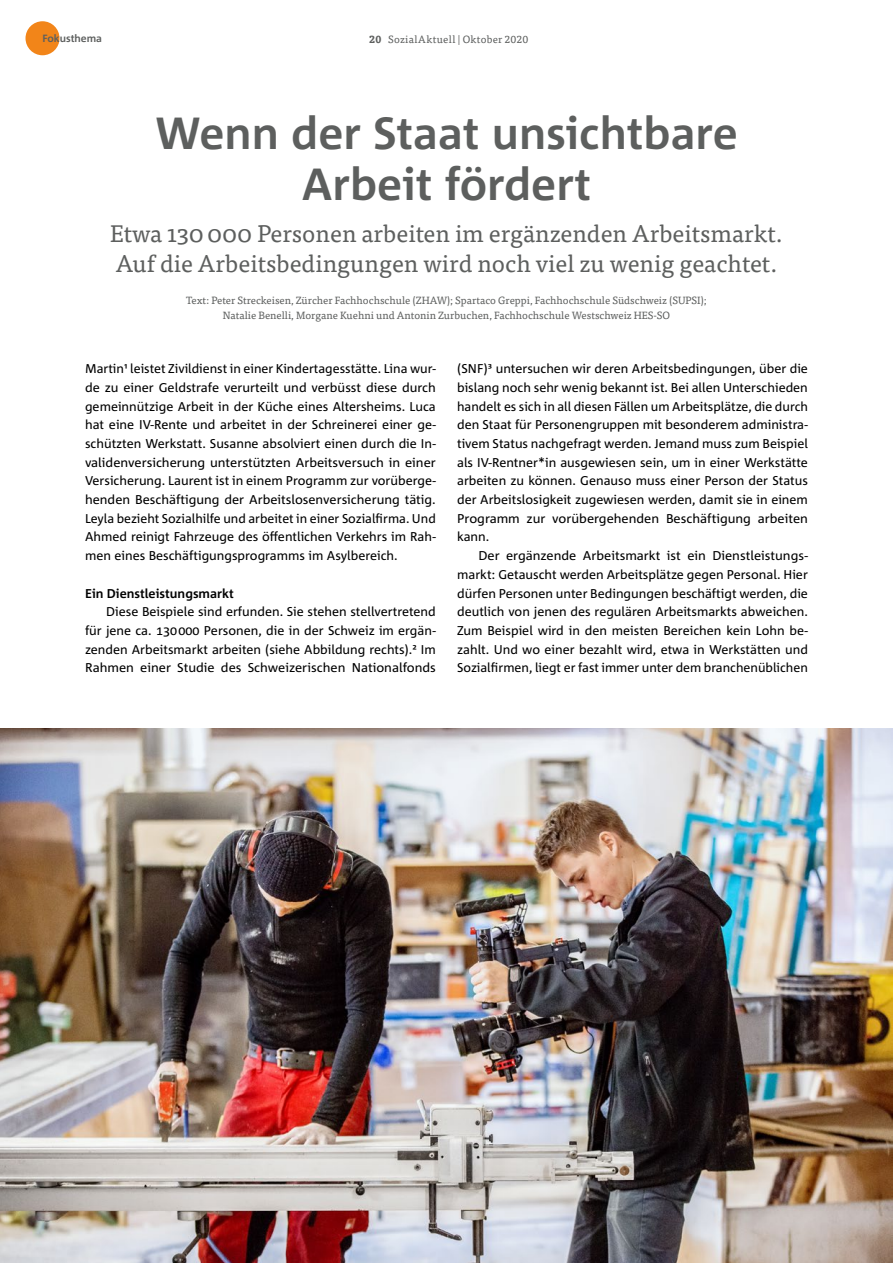
<style>
.page{position:relative;width:893px;height:1263px;background:#fff}
.page>*{position:absolute;margin:0;border:0;box-sizing:border-box;transform-origin:0 0}
.t1{font:700 45px/51px "Corpid Office C1";color:#5d5f5e;text-align:center}
.t2{font:24px/30px "Tisa Pro";color:#5d5f5e}
.t3{font:12.75px/18.8px "Corpid Office C1";color:#000;text-align:justify}
.t4{font:700 12.75px "Corpid Office C1";color:#000}
.t5{font:10.5px/15px "Tisa Pro";color:#5d5f5e;text-align:center}
.t6{font:10.5px "Tisa Pro";letter-spacing:.025em;color:#5d5f5e}
.t7{font:700 10.5px "Corpid Office C1";color:#5d5f5e}
.s1{font-weight:700}
</style>
<div class="page">
<img style="left:0;top:728px;width:893px;height:535px">
<div style="left:26px;top:21px;width:34px;height:34px;background:#f28519;border-radius:50%"></div>
<p class="t7" style="left:43px;top:32px;width:61px">Fokusthema</p>
<p class="t6" style="left:369px;top:31px;width:161px"><span class="s1">20</span> SozialAktuell | Oktober 2020</p>
<h1 class="t1" style="left:155px;top:106px;width:584px">Wenn der Staat unsichtbare<br>Arbeit fördert</h1>
<h2 class="t2" style="left:110px;top:217px;width:674px">Etwa 130000 Personen arbeiten im ergänzenden Arbeitsmarkt.<br>Auf die Arbeitsbedingungen wird noch viel zu wenig geachtet.</h2>
<p class="t5" style="left:186px;top:292px;width:522px">Text: Peter Streckeisen, Zürcher Fachhochschule (ZHAW); Spartaco Greppi, Fachhochschule Südschweiz (SUPSI);<br>Natalie Benelli, Morgane Kuehni und Antonin Zurbuchen, Fachhochschule Westschweiz HES-SO</p>
<p class="t3" style="left:85px;top:359px;width:352px">Martin1 leistet Zivildienst in einer Kindertagesstätte. Lina wur&shy;de zu einer Geldstrafe verurteilt und verbüsst diese durch gemeinnützige Arbeit in der Küche eines Altersheims. Luca hat eine IV-Rente und arbeitet in der Schreinerei einer ge&shy;schützten Werkstatt. Susanne absolviert einen durch die In&shy;validenversicherung unterstützten Arbeitsversuch in einer Versicherung. Laurent ist in einem Programm zur vorüberge&shy;henden Beschäftigung der Arbeitslosenversicherung tätig.<br>Leyla bezieht Sozialhilfe und arbeitet in einer Sozialfirma. Und Ahmed reinigt Fahrzeuge des öffentlichen Verkehrs im Rah&shy;men eines Beschäftigungsprogramms im Asylbereich.</p>
<p class="t4" style="left:85px;top:585px;width:150px">Ein Dienstleistungsmarkt</p>
<p class="t3" style="left:85px;top:602px;width:352px;text-indent:21px">Diese Beispiele sind erfunden. Sie stehen stellvertretend für jene ca. 130000 Personen, die in der Schweiz im ergän&shy;zenden Arbeitsmarkt arbeiten (siehe Abbildung rechts).2 Im Rahmen einer Studie des Schweizerischen Nationalfonds</p>
<p class="t3" style="left:457px;top:359px;width:352px">(SNF)3 untersuchen wir deren Arbeitsbedingungen, über die bislang noch sehr wenig bekannt ist. Bei allen Unterschieden handelt es sich in all diesen Fällen um Arbeitsplätze, die durch den Staat für Personengruppen mit besonderem administra&shy;tivem Status nachgefragt werden. Jemand muss zum Beispiel als IV-Rentner*in ausgewiesen sein, um in einer Werkstätte arbeiten zu können. Genauso muss einer Person der Status der Arbeitslosigkeit zugewiesen werden, damit sie in einem Programm zur vorübergehenden Beschäftigung arbeiten kann.</p>
<p class="t3" style="left:457px;top:546px;width:352px;text-indent:21px">Der ergänzende Arbeitsmarkt ist ein Dienstleistungs&shy;markt: Getauscht werden Arbeitsplätze gegen Personal. Hier dürfen Personen unter Bedingungen beschäftigt werden, die deutlich von jenen des regulären Arbeitsmarkts abweichen.<br>Zum Beispiel wird in den meisten Bereichen kein Lohn be&shy;zahlt. Und wo einer bezahlt wird, etwa in Werkstätten und Sozialfirmen, liegt er fast immer unter dem branchenüblichen</p>
</div>
